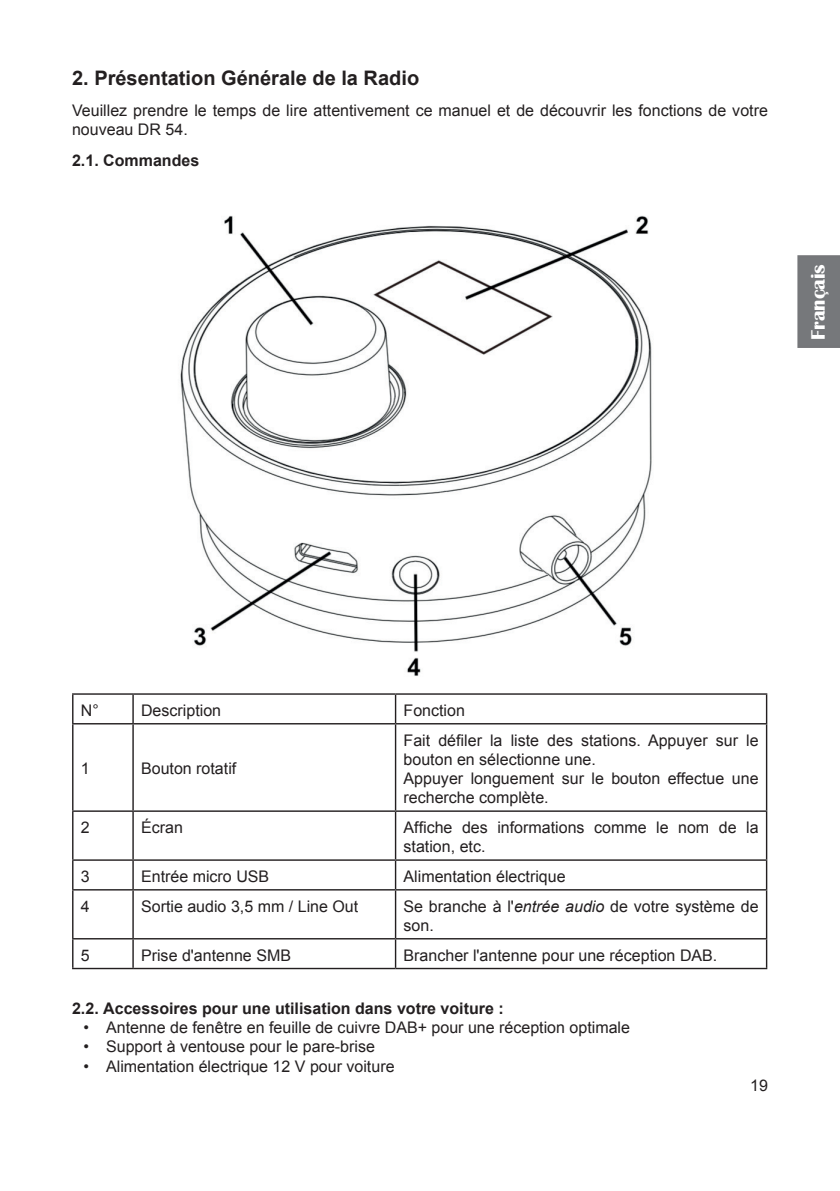
<style>
.page{position:relative;width:840px;height:1191px;background:#fff}
.page>*{position:absolute;margin:0;border:0;box-sizing:border-box;transform-origin:0 0}
.t1{font:700 20px "Arial";color:#231f20}
.t2{font:700 20px "Britannic";color:#fff}
.t3{font:16px/19.2px "Arial";color:#231f20}
.t4{font:700 16px "Arial";color:#231f20}
.s1{font-style:italic}
</style>
<div class="page">
<div style="left:797px;top:255px;width:42px;height:93px;background:#76787b"></div>
<img style="left:180px;top:215px;width:472px;height:461px">
<hr style="left:72px;top:693px;width:61px;height:1px;background:#231f20">
<svg style="left:72px;top:694px;width:1px;height:29px"></svg>
<hr style="left:133px;top:693px;width:262px;height:1px;background:#231f20">
<hr style="left:132px;top:694px;width:2px;height:29px;background:#231f20">
<hr style="left:395px;top:693px;width:371px;height:1px;background:#231f20">
<hr style="left:394px;top:694px;width:2px;height:29px;background:#231f20">
<svg style="left:765px;top:694px;width:1px;height:29px"></svg>
<hr style="left:72px;top:723px;width:61px;height:1px;background:#231f20">
<hr style="left:72px;top:724px;width:1px;height:86px;background:#231f20">
<hr style="left:133px;top:723px;width:262px;height:1px;background:#231f20">
<hr style="left:132px;top:724px;width:2px;height:86px;background:#231f20">
<hr style="left:395px;top:723px;width:371px;height:1px;background:#231f20">
<hr style="left:394px;top:724px;width:2px;height:86px;background:#231f20">
<hr style="left:765px;top:724px;width:1px;height:86px;background:#231f20">
<hr style="left:72px;top:810px;width:61px;height:2px;background:#231f20">
<hr style="left:72px;top:812px;width:1px;height:47px;background:#231f20">
<hr style="left:133px;top:810px;width:262px;height:2px;background:#231f20">
<hr style="left:132px;top:812px;width:2px;height:47px;background:#231f20">
<hr style="left:395px;top:810px;width:371px;height:2px;background:#231f20">
<hr style="left:394px;top:812px;width:2px;height:47px;background:#231f20">
<hr style="left:765px;top:812px;width:1px;height:47px;background:#231f20">
<hr style="left:72px;top:859px;width:61px;height:1px;background:#231f20">
<svg style="left:72px;top:860px;width:1px;height:29px"></svg>
<hr style="left:133px;top:859px;width:262px;height:1px;background:#231f20">
<hr style="left:132px;top:860px;width:2px;height:29px;background:#231f20">
<hr style="left:395px;top:859px;width:371px;height:1px;background:#231f20">
<hr style="left:394px;top:860px;width:2px;height:29px;background:#231f20">
<svg style="left:765px;top:860px;width:1px;height:29px"></svg>
<hr style="left:72px;top:889px;width:61px;height:1px;background:#231f20">
<hr style="left:72px;top:890px;width:1px;height:48px;background:#231f20">
<hr style="left:133px;top:889px;width:262px;height:1px;background:#231f20">
<hr style="left:132px;top:890px;width:2px;height:48px;background:#231f20">
<hr style="left:395px;top:889px;width:371px;height:1px;background:#231f20">
<hr style="left:394px;top:890px;width:2px;height:48px;background:#231f20">
<hr style="left:765px;top:890px;width:1px;height:48px;background:#231f20">
<hr style="left:72px;top:938px;width:61px;height:1px;background:#231f20">
<svg style="left:72px;top:939px;width:1px;height:28px"></svg>
<hr style="left:133px;top:938px;width:262px;height:1px;background:#231f20">
<hr style="left:132px;top:939px;width:2px;height:28px;background:#231f20">
<hr style="left:395px;top:938px;width:371px;height:1px;background:#231f20">
<hr style="left:394px;top:939px;width:2px;height:28px;background:#231f20">
<svg style="left:765px;top:939px;width:1px;height:28px"></svg>
<hr style="left:72px;top:967px;width:61px;height:2px;background:#231f20">
<hr style="left:133px;top:967px;width:262px;height:2px;background:#231f20">
<hr style="left:395px;top:967px;width:371px;height:2px;background:#231f20">
<p class="t1" style="left:72px;top:65px;width:348px">2. Présentation Générale de la Radio</p>
<p class="t3" style="left:72px;top:101px;width:697px">Veuillez prendre le temps de lire attentivement ce manuel et de découvrir les fonctions de votre nouveau DR 54.</p>
<p class="t4" style="left:72px;top:149px;width:129px">2.1. Commandes</p>
<p class="t2" style="left:806px;top:340px;width:77px;rotate:-90deg">Français</p>
<p class="t3" style="left:81px;top:700px;width:19px">N°</p>
<p class="t3" style="left:141px;top:700px;width:82px">Description</p>
<p class="t3" style="left:403px;top:700px;width:63px">Fonction</p>
<p class="t3" style="left:81px;top:759px;width:10px">1</p>
<p class="t3" style="left:141px;top:759px;width:97px">Bouton rotatif</p>
<p class="t3" style="left:403px;top:730px;width:356px">Fait défiler la liste des stations. Appuyer sur le bouton en sélectionne une.<br>Appuyer longuement sur le bouton effectue une recherche complète.</p>
<p class="t3" style="left:81px;top:818px;width:10px">2</p>
<p class="t3" style="left:141px;top:818px;width:43px">Écran</p>
<p class="t3" style="left:403px;top:818px;width:356px">Affiche des informations comme le nom de la station, etc.</p>
<p class="t3" style="left:81px;top:866px;width:10px">3</p>
<p class="t3" style="left:141px;top:866px;width:130px">Entrée micro USB</p>
<p class="t3" style="left:403px;top:866px;width:163px">Alimentation électrique</p>
<p class="t3" style="left:81px;top:896px;width:10px">4</p>
<p class="t3" style="left:141px;top:896px;width:218px">Sortie audio 3,5 mm / Line Out</p>
<p class="t3" style="left:403px;top:896px;width:356px">Se branche à l'<span class="s1">entrée audio</span> de votre système de son.</p>
<p class="t3" style="left:81px;top:945px;width:10px">5</p>
<p class="t3" style="left:141px;top:945px;width:151px">Prise d'antenne SMB</p>
<p class="t3" style="left:403px;top:945px;width:315px">Brancher l'antenne pour une réception DAB.</p>
<p class="t4" style="left:72px;top:997px;width:433px">2.2. Accessoires pour une utilisation dans votre voiture :</p>
<p class="t3" style="left:83px;top:1018px;width:548px">• Antenne de fenêtre en feuille de cuivre DAB+ pour une réception optimale</p>
<p class="t3" style="left:83px;top:1037px;width:293px">• Support à ventouse pour le pare-brise</p>
<p class="t3" style="left:83px;top:1056px;width:312px">• Alimentation électrique 12 V pour voiture</p>
<p class="t3" style="left:749px;top:1075px;width:19px">19</p>
</div>
